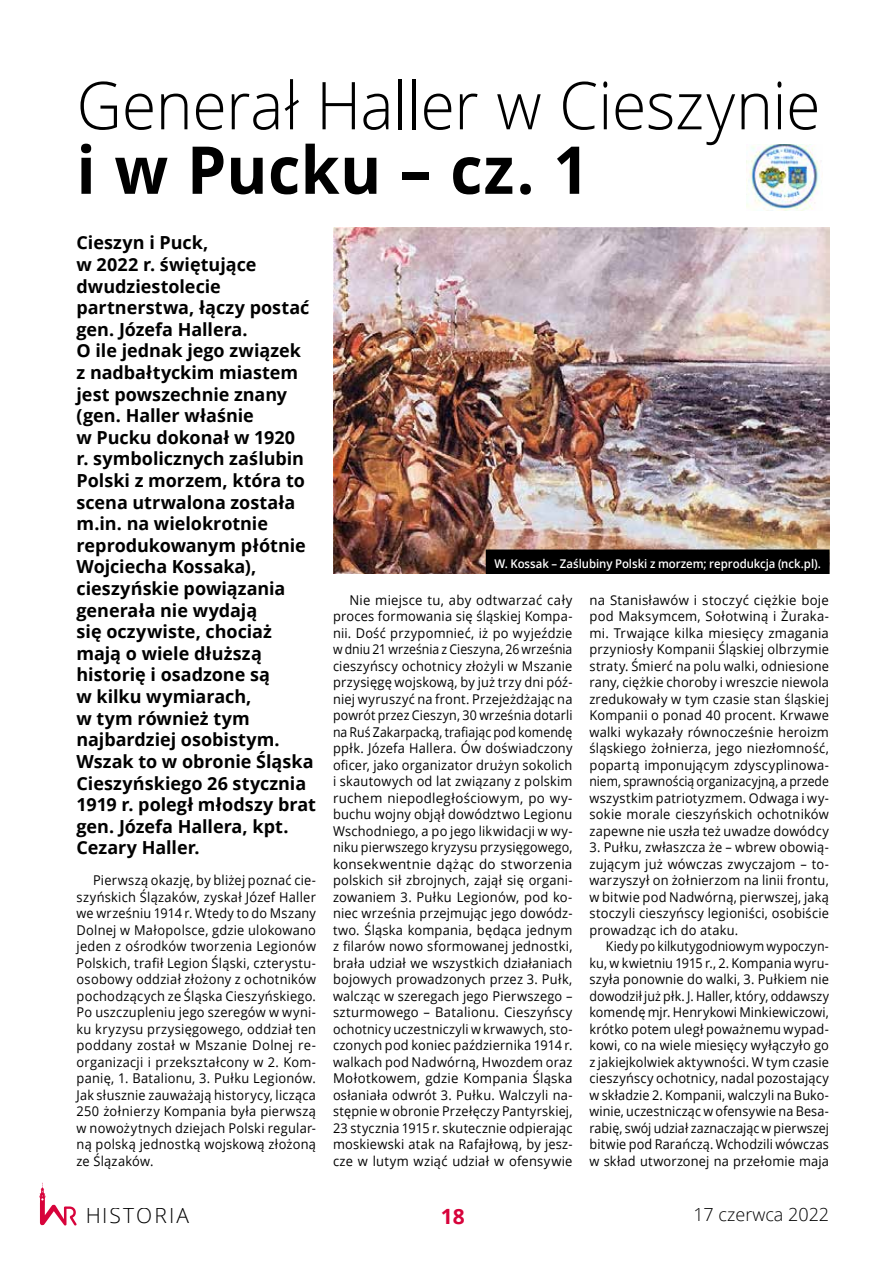
<style>
.page{position:relative;width:893px;height:1263px;background:#fff}
.page>*{position:absolute;margin:0;border:0;box-sizing:border-box;transform-origin:0 0}
.t1{font:300 66px "Open Sans";letter-spacing:-.005em;color:#000;scale:.95 1}
.t2{font:700 66px "Open Sans";letter-spacing:.01em;color:#000;scale:.95 1}
.t3{font:300 21px "Open Sans";letter-spacing:.1em;color:#000}
.t4{font:700 21px "Open Sans";color:#d7033b}
.t5{font:700 18px/21.6px "Open Sans";color:#000}
.t6{font:300 18px "Open Sans";color:#000}
.t7{font:13.5px/16.5px "Open Sans";letter-spacing:.015em;color:#000;text-align:justify}
.t8{font:13.5px/16.5px "Open Sans";letter-spacing:.015em;color:#000;text-align:justify;scale:.95 1}
.t9{font:13.5px/16.5px "Open Sans";letter-spacing:.015em;color:#000;text-align:justify;scale:.92 1}
.t10{font:600 12px "Open Sans";color:#fff;scale:.95 1}
</style>
<div class="page">
<svg style="left:39px;top:1182px;width:38px;height:43px"></svg>
<img style="left:333px;top:227px;width:496px;height:347px">
<img style="left:746px;top:145px;width:74px;height:66px">
<div style="left:486px;top:549px;width:343px;height:25px;background:#000"></div>
<h1 class="t1" style="left:77px;top:60px;width:785px">Generał Haller w Cieszynie</h1>
<h1 class="t2" style="left:77px;top:123px;width:541px">i w Pucku – cz. 1</h1>
<p class="t5" style="left:77px;top:232px;width:241px">Cieszyn i Puck,<br>w 2022 r. świętujące dwudziestolecie partnerstwa, łączy postać gen. Józefa Hallera.<br>O ile jednak jego związek<br>z nadbałtyckim miastem jest powszechnie znany (gen. Haller właśnie<br>w Pucku dokonał w 1920<br>r. symbolicznych zaślubin<br>Polski z morzem, która to scena utrwalona została m.in. na wielokrotnie reprodukowanym płótnie<br>Wojciecha Kossaka), cieszyńskie powiązania generała nie wydają<br>się oczywiste, chociaż mają o wiele dłuższą historię i osadzone są<br>w kilku wymiarach,<br>w tym również tym najbardziej osobistym.<br>Wszak to w obronie Śląska<br>Cieszyńskiego 26 stycznia<br>1919 r. poległ młodszy brat gen. Józefa Hallera, kpt.<br>Cezary Haller.</p>
<p class="t8" style="left:77px;top:872px;width:254px;text-indent:16px">Pierwszą okazję, by bliżej poznać cie&shy;szyńskich Ślązaków, zyskał Józef Haller we wrześniu 1914 r. Wtedy to do Mszany Dolnej w Małopolsce, gdzie ulokowano jeden z ośrodków tworzenia Legionów Polskich, trafił Legion Śląski, czterystu&shy;osobowy oddział złożony z ochotników pochodzących ze Śląska Cieszyńskiego.<br>Po uszczupleniu jego szeregów w wyni&shy;ku kryzysu przysięgowego, oddział ten poddany został w Mszanie Dolnej re&shy;organizacji i przekształcony w 2. Kom&shy;panię, 1. Batalionu, 3. Pułku Legionów.<br>Jak słusznie zauważają historycy, licząca 250 żołnierzy Kompania była pierwszą w nowożytnych dziejach Polski regular&shy;ną polską jednostką wojskową złożoną ze Ślązaków.</p>
<p class="t10" style="left:494px;top:555px;width:345px">W. Kossak – Zaślubiny Polski z morzem; reprodukcja (nck.pl).</p>
<p class="t7" style="left:333px;top:591px;width:241px;text-indent:16px">Nie miejsce tu, aby odtwarzać cały proces formowania się śląskiej Kompa&shy;nii. Dość przypomnieć, iż po wyjeździe w dniu 21 września z Cieszyna, 26 września cieszyńscy ochotnicy złożyli w Mszanie przysięgę wojskową, by już trzy dni póź&shy;niej wyruszyć na front. Przejeżdżając na powrót przez Cieszyn, 30 września dotarli na Ruś Zakarpacką, trafiając pod komendę ppłk. Józefa Hallera. Ów doświadczony oficer, jako organizator drużyn sokolich i skautowych od lat związany z polskim ruchem niepodległościowym, po wy&shy;buchu wojny objął dowództwo Legionu Wschodniego, a po jego likwidacji w wy&shy;niku pierwszego kryzysu przysięgowego, konsekwentnie dążąc do stworzenia polskich sił zbrojnych, zajął się organi&shy;zowaniem 3. Pułku Legionów, pod ko&shy;niec września przejmując jego dowódz&shy;two. Śląska kompania, będąca jednym z filarów nowo sformowanej jednostki, brała udział we wszystkich działaniach bojowych prowadzonych przez 3. Pułk, walcząc w szeregach jego Pierwszego – szturmowego – Batalionu. Cieszyńscy ochotnicy uczestniczyli w krwawych, sto&shy;czonych pod koniec października 1914 r. walkach pod Nadwórną, Hwozdem oraz Mołotkowem, gdzie Kompania Śląska osłaniała odwrót 3. Pułku. Walczyli na&shy;stępnie w obronie Przełęczy Pantyrskiej, 23 stycznia 1915 r. skutecznie odpierając moskiewski atak na Rafajłową, by jesz&shy;cze w lutym wziąć udział w ofensywie</p>
<p class="t7" style="left:589px;top:591px;width:241px">na Stanisławów i stoczyć ciężkie boje pod Maksymcem, Sołotwiną i Żuraka&shy;mi. Trwające kilka miesięcy zmagania przyniosły Kompanii Śląskiej olbrzymie straty. Śmierć na polu walki, odniesione rany, ciężkie choroby i wreszcie niewola zredukowały w tym czasie stan śląskiej Kompanii o ponad 40 procent. Krwawe walki wykazały równocześnie heroizm śląskiego żołnierza, jego niezłomność, popartą imponującym zdyscyplinowa&shy;niem, sprawnością organizacyjną, a przede wszystkim patriotyzmem. Odwaga i wy&shy;sokie morale cieszyńskich ochotników zapewne nie uszła też uwadze dowódcy</p>
<p class="t8" style="left:589px;top:839px;width:254px">3. Pułku, zwłaszcza że – wbrew obowią&shy;zującym już wówczas zwyczajom – to&shy;warzyszył on żołnierzom na linii frontu, w bitwie pod Nadwórną, pierwszej, jaką stoczyli cieszyńscy legioniści, osobiście prowadząc ich do ataku.</p>
<p class="t9" style="left:589px;top:938px;width:262px;text-indent:16px">Kiedy po kilkutygodniowym wypoczyn&shy;ku, w kwietniu 1915 r., 2. Kompania wyru&shy;szyła ponownie do walki, 3. Pułkiem nie dowodził już płk. J. Haller, który, oddawszy komendę mjr. Henrykowi Minkiewiczowi, krótko potem uległ poważnemu wypad&shy;kowi, co na wiele miesięcy wyłączyło go z jakiejkolwiek aktywności. W tym czasie cieszyńscy ochotnicy, nadal pozostający w składzie 2. Kompanii, walczyli na Buko&shy;winie, uczestnicząc w ofensywie na Besa&shy;rabię, swój udział zaznaczając w pierwszej bitwie pod Rarańczą. Wchodzili wówczas w skład utworzonej na przełomie maja</p>
<h2 class="t3" style="left:85px;top:1201px;width:105px">HISTORIA</h2>
<h2 class="t4" style="left:441px;top:1201px;width:25px">18</h2>
<h3 class="t6" style="left:693px;top:1202px;width:137px">17 czerwca 2022</h3>
</div>
